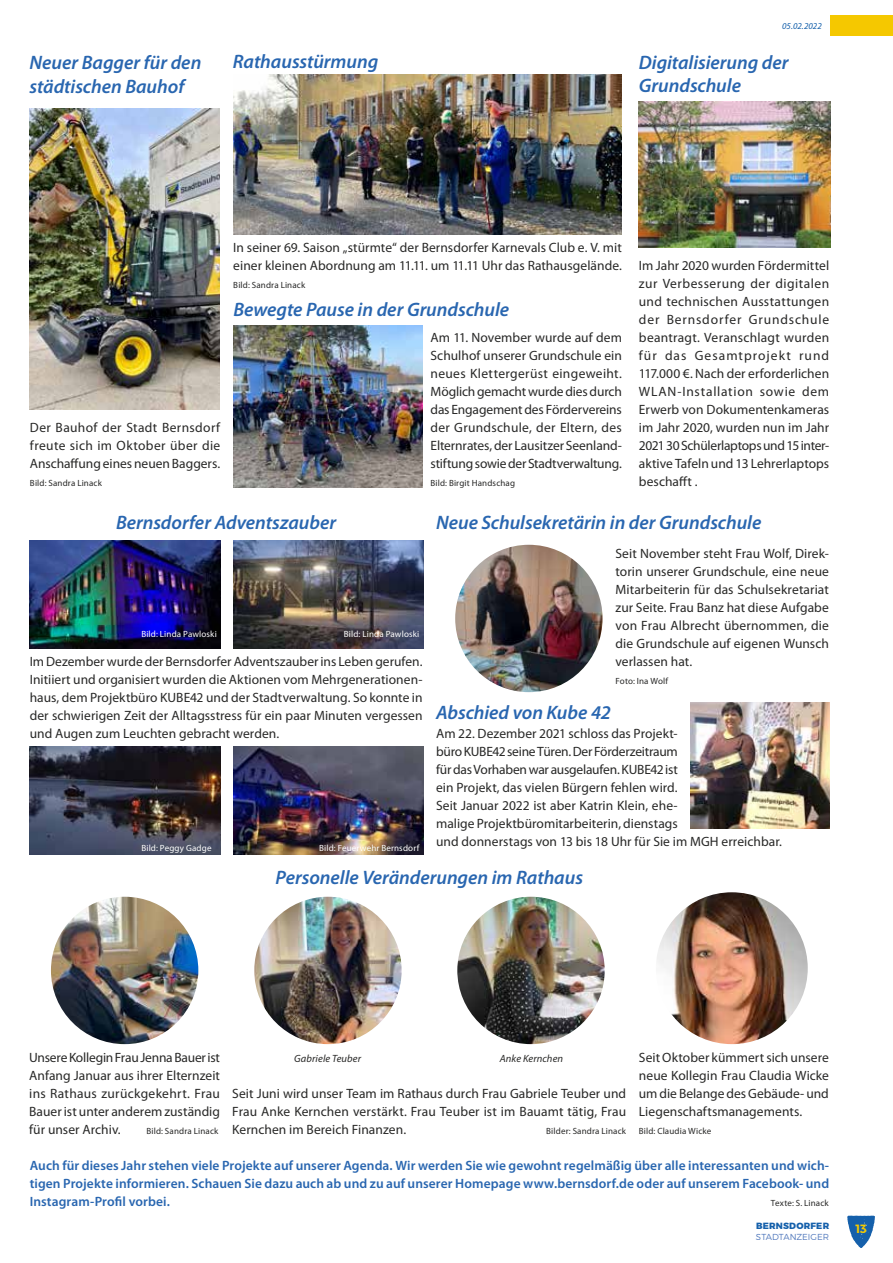
<style>
.page{position:relative;width:893px;height:1263px;background:#fff}
.page>*{position:absolute;margin:0;border:0;box-sizing:border-box;transform-origin:0 0}
.t1{font:italic 600 19.5px/23.4px "Myriad Pro";letter-spacing:-.005em;color:#2966b0}
.t2{font:13.5px/18px "Myriad Pro";color:#282827;text-align:justify}
.t3{font:600 13.5px/18px "Myriad Pro";letter-spacing:.005em;color:#2966b0;text-align:justify}
.t4{font:600 12px "Montserrat";color:#f6ca00}
.t5{font:italic 10.5px "Myriad Pro";letter-spacing:.01em;color:#282827}
.t6{font:9px "Myriad Pro";letter-spacing:.015em;color:#282827}
.t7{font:9px "Myriad Pro";letter-spacing:.02em;color:#fff}
.t8{font:800 9px "Montserrat";letter-spacing:.025em;color:#1560ab}
.t9{font:italic 9px "Myriad Pro";letter-spacing:.005em;color:#1560ab}
.t10{font:300 8.7px "Montserrat";color:#537abd}
</style>
<div class="page">
<svg style="left:847px;top:1215px;width:28px;height:33px"></svg>
<div style="left:830px;top:15px;width:63px;height:21px;background:#f5c800"></div>
<img style="left:30px;top:108px;width:190px;height:301px">
<img style="left:233px;top:325px;width:190px;height:162px">
<img style="left:233px;top:75px;width:389px;height:160px">
<img style="left:30px;top:540px;width:190px;height:108px">
<img style="left:30px;top:746px;width:190px;height:108px">
<img style="left:233px;top:540px;width:191px;height:108px">
<img style="left:233px;top:746px;width:191px;height:108px">
<img style="left:690px;top:702px;width:139px;height:126px">
<img style="left:51px;top:897px;width:147px;height:147px;border-radius:74px">
<img style="left:254px;top:897px;width:148px;height:147px;border-radius:74px">
<img style="left:457px;top:897px;width:148px;height:147px;border-radius:74px">
<img style="left:656px;top:892px;width:152px;height:152px;border-radius:76px">
<img style="left:455px;top:545px;width:148px;height:147px;border-radius:74px">
<img style="left:639px;top:102px;width:191px;height:145px">
<h1 class="t1" style="left:30px;top:51px;width:173px">Neuer Bagger für den</h1>
<h1 class="t1" style="left:233px;top:50px;width:147px">Rathausstürmung</h1>
<h1 class="t1" style="left:30px;top:74px;width:156px">städtischen Bauhof</h1>
<p class="t9" style="left:782px;top:20px;width:41px">05.02.2022</p>
<h1 class="t1" style="left:639px;top:50px;width:151px">Digitalisierung der<br>Grundschule</h1>
<p class="t2" style="left:30px;top:418px;width:192px">Der Bauhof der Stadt Bernsdorf freute sich im Oktober über die Anschaffung eines neuen Baggers.</p>
<p class="t6" style="left:30px;top:477px;width:73px">Bild: Sandra Linack</p>
<p class="t2" style="left:233px;top:238px;width:390px">In seiner 69. Saison „stürmte“ der Bernsdorfer Karnevals Club e. V. mit einer kleinen Abordnung am 11.11. um 11.11 Uhr das Rathausgelände.</p>
<p class="t6" style="left:233px;top:279px;width:73px">Bild: Sandra Linack</p>
<h1 class="t1" style="left:233px;top:297px;width:277px">Bewegte Pause in der Grundschule</h1>
<p class="t2" style="left:431px;top:328px;width:193px">Am 11. November wurde auf dem Schulhof unserer Grundschule ein neues Klettergerüst eingeweiht.<br>Möglich gemacht wurde dies durch das Engagement des Fördervereins der Grundschule, der Eltern, des Elternrates, der Lausitzer Seenland&shy;stiftung sowie der Stadtverwaltung.</p>
<p class="t6" style="left:431px;top:477px;width:86px">Bild: Birgit Handschag</p>
<p class="t2" style="left:639px;top:256px;width:192px">Im Jahr 2020 wurden Fördermittel zur Verbesserung der digitalen und technischen Ausstattungen der Bernsdorfer Grundschule beantragt. Veranschlagt wurden für das Gesamtprojekt rund 117.000 €. Nach der erforderlichen WLAN-Installation sowie dem Erwerb von Dokumentenkameras im Jahr 2020, wurden nun im Jahr 2021 30 Schülerlaptops und 15 inter&shy;aktive Tafeln und 13 Lehrerlaptops beschafft .</p>
<h1 class="t1" style="left:116px;top:510px;width:222px">Bernsdorfer Adventszauber</h1>
<p class="t7" style="left:141px;top:628px;width:77px">Bild: Linda Pawloski</p>
<p class="t7" style="left:344px;top:628px;width:77px">Bild: Linda Pawloski</p>
<p class="t2" style="left:30px;top:652px;width:394px">Im Dezember wurde der Bernsdorfer Adventszauber ins Leben gerufen.<br>Initiiert und organisiert wurden die Aktionen vom Mehrgenerationen&shy;haus, dem Projektbüro KUBE42 und der Stadtverwaltung. So konnte in der schwierigen Zeit der Alltagsstress für ein paar Minuten vergessen und Augen zum Leuchten gebracht werden.</p>
<p class="t7" style="left:141px;top:842px;width:72px">Bild: Peggy Gadge</p>
<p class="t7" style="left:319px;top:842px;width:102px">Bild: Feuerwehr Bernsdorf</p>
<h1 class="t1" style="left:436px;top:510px;width:327px">Neue Schulsekretärin in der Grundschule</h1>
<p class="t2" style="left:615px;top:544px;width:215px">Seit November steht Frau Wolf, Direk&shy;torin unserer Grundschule, eine neue Mitarbeiterin für das Schulsekretariat zur Seite. Frau Banz hat diese Aufgabe von Frau Albrecht übernommen, die die Grundschule auf eigenen Wunsch verlassen hat.</p>
<p class="t6" style="left:615px;top:675px;width:54px">Foto: Ina Wolf</p>
<h1 class="t1" style="left:436px;top:700px;width:176px">Abschied von Kube 42</h1>
<p class="t2" style="left:436px;top:724px;width:347px;text-align:left">Am 22. Dezember 2021 schloss das Projekt-<br>büro KUBE42 seine Türen. Der Förderzeitraum<br>für das Vorhaben war ausgelaufen. KUBE42 ist<br>ein Projekt, das vielen Bürgern fehlen wird.<br>Seit Januar 2022 ist aber Katrin Klein, ehe-<br>malige Projektbüromitarbeiterin, dienstags<br>und donnerstags von 13 bis 18 Uhr für Sie im MGH erreichbar.</p>
<h1 class="t1" style="left:276px;top:865px;width:309px">Personelle Veränderungen im Rathaus</h1>
<p class="t2" style="left:29px;top:1048px;width:192px">Unsere Kollegin Frau Jenna Bauer ist Anfang Januar aus ihrer Elternzeit ins Rathaus zurückgekehrt. Frau Bauer ist unter anderem zuständig für unser Archiv.</p>
<p class="t6" style="left:146px;top:1125px;width:73px">Bild: Sandra Linack</p>
<p class="t5" style="left:294px;top:1052px;width:68px">Gabriele Teuber</p>
<p class="t5" style="left:500px;top:1052px;width:65px">Anke Kernchen</p>
<p class="t2" style="left:232px;top:1084px;width:395px">Seit Juni wird unser Team im Rathaus durch Frau Gabriele Teuber und Frau Anke Kernchen verstärkt. Frau Teuber ist im Bauamt tätig, Frau Kernchen im Bereich Finanzen.</p>
<p class="t6" style="left:546px;top:1125px;width:81px">Bilder: Sandra Linack</p>
<p class="t2" style="left:639px;top:1048px;width:192px">Seit Oktober kümmert sich unsere neue Kollegin Frau Claudia Wicke um die Belange des Gebäude- und Liegenschaftsmanagements.</p>
<p class="t6" style="left:639px;top:1125px;width:74px">Bild: Claudia Wicke</p>
<p class="t3" style="left:30px;top:1156px;width:801px">Auch für dieses Jahr stehen viele Projekte auf unserer Agenda. Wir werden Sie wie gewohnt regelmäßig über alle interessanten und wich&shy;tigen Projekte informieren. Schauen Sie dazu auch ab und zu auf unserer Homepage www.bernsdorf.de oder auf unserem Facebook- und Instagram-Profil vorbei.</p>
<p class="t6" style="left:771px;top:1197px;width:59px">Texte: S. Linack</p>
<p class="t8" style="left:756px;top:1220px;width:75px">BERNSDORFER</p>
<p class="t10" style="left:756px;top:1231px;width:75px">STADTANZEIGER</p>
<p class="t4" style="left:855px;top:1221px;width:13px">13</p>
</div>
